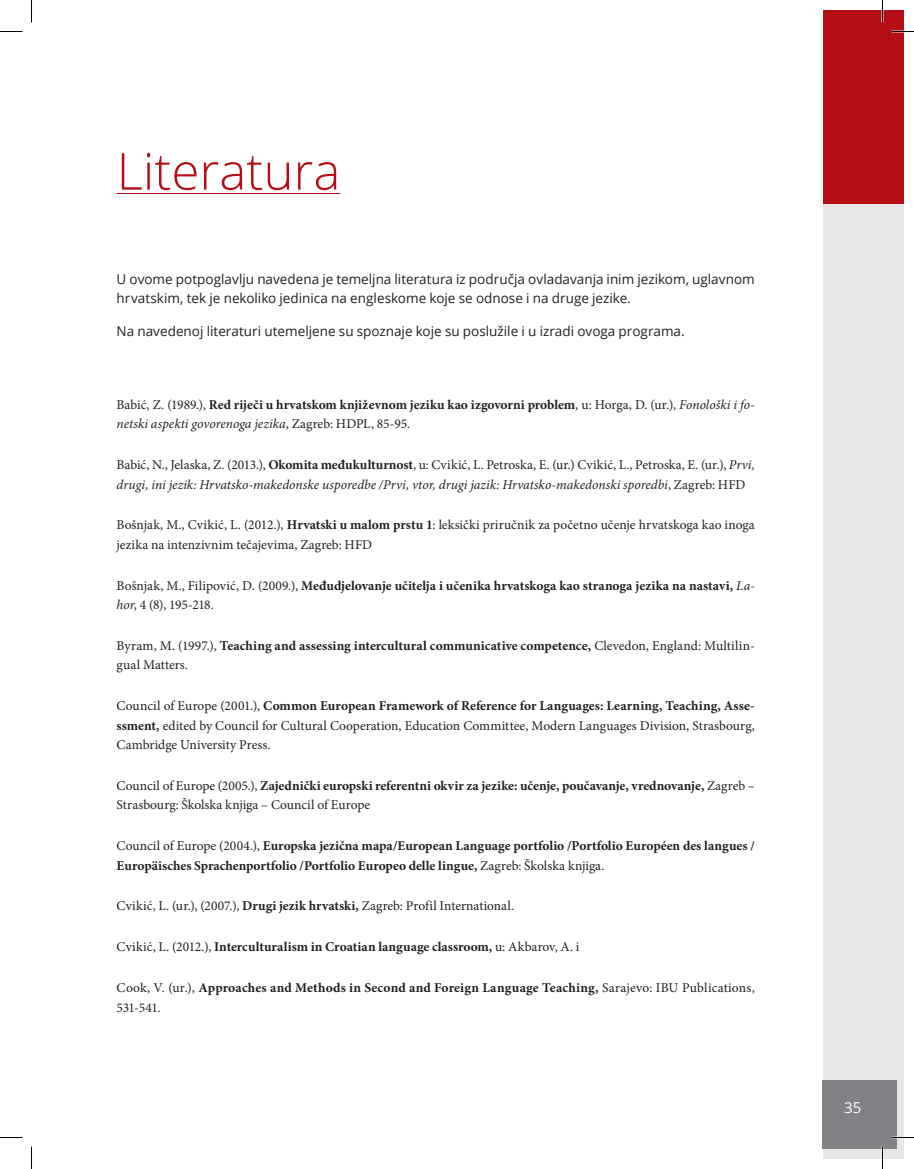
<style>
.page{position:relative;width:914px;height:1169px;background:#fff}
.page>*{position:absolute;margin:0;border:0;box-sizing:border-box;transform-origin:0 0}
.t1{font:300 51px "Open Sans";color:#b50e16}
.t2{font:15px "Open Sans";color:#fff}
.t3{font:700 13.5px/19.5px "Minion Pro";color:#231f20}
.t4{font:13.5px/19.5px "Minion Pro";letter-spacing:.005em;color:#231f20}
.t5{font:13.5px/19.5px "Open Sans";color:#231f20}
.t6{font:italic 13.5px/19.5px "Minion Pro";color:#231f20}
.s1{font-weight:400}
.s2{font-weight:400;font-style:italic}
.s3{font-style:normal}
.s4{font-weight:700;font-style:normal}
.s5{font-weight:700}
</style>
<div class="page">
<div style="left:822px;top:10px;width:81px;height:1148px;background:#e6e6e6"></div>
<div style="left:822px;top:1080px;width:74px;height:68px;background:#808285"></div>
<hr style="left:117px;top:193px;width:223px;height:1px;background:#b50e16">
<div style="left:822px;top:10px;width:81px;height:193px;background:#b50e16"></div>
<hr style="left:891px;top:1136px;width:22px;height:2px;background:#fff">
<hr style="left:881px;top:0;width:2px;height:23px;background:#fff">
<hr style="left:881px;top:1146px;width:2px;height:23px;background:#fff">
<svg style="left:0;top:31px;width:22px;height:1px"></svg>
<svg style="left:891px;top:31px;width:22px;height:1px"></svg>
<svg style="left:0;top:1137px;width:22px;height:1px"></svg>
<svg style="left:891px;top:1137px;width:22px;height:1px"></svg>
<svg style="left:31px;top:0;width:1px;height:23px"></svg>
<svg style="left:31px;top:1146px;width:1px;height:23px"></svg>
<svg style="left:882px;top:0;width:1px;height:23px"></svg>
<svg style="left:882px;top:1146px;width:1px;height:23px"></svg>
<h1 class="t1" style="left:117px;top:136px;width:225px">Literatura</h1>
<p class="t5" style="left:117px;top:269px;width:639px">U ovome potpoglavlju navedena je temeljna literatura iz područja ovladavanja inim jezikom, uglavnom hrvatskim, tek je nekoliko jedinica na engleskome koje se odnose i na druge jezike.</p>
<p class="t5" style="left:117px;top:321px;width:569px">Na navedenoj literaturi utemeljene su spoznaje koje su poslužile i u izradi ovoga programa.</p>
<p class="t3" style="left:117px;top:394px;width:639px"><span class="s1">Babić, Z. (1989.),</span> Red riječi u hrvatskom književnom jeziku kao izgovorni problem<span class="s1">, u: Horga, D. (ur.),</span> <span class="s2">Fonološki i fo&shy;netski aspekti govorenoga jezika</span><span class="s1">, Zagreb: HDPL, 85-95.</span></p>
<p class="t6" style="left:117px;top:455px;width:639px"><span class="s3">Babić, N., Jelaska, Z. (2013.),</span> <span class="s4">Okomita međukulturnost</span><span class="s3">, u: Cvikić, L. Petroska, E. (ur.) Cvikić, L., Petroska, E. (ur.),</span> Prvi, drugi, ini jezik: Hrvatsko-makedonske usporedbe /Prvi, vtor, drugi jazik: Hrvatsko-makedonski sporedbi<span class="s3">, Zagreb: HFD</span></p>
<p class="t4" style="left:117px;top:515px;width:639px">Bošnjak, M., Cvikić, L. (2012.), <span class="s5">Hrvatski u malom prstu 1</span>: leksički priručnik za početno učenje hrvatskoga kao inoga jezika na intenzivnim tečajevima, Zagreb: HFD</p>
<p class="t3" style="left:117px;top:575px;width:639px"><span class="s1">Bošnjak, M., Filipović , D. (2009.),</span> Međudjelovanje učitelja i učenika hrvatskoga kao stranoga jezika na nastavi, <span class="s2">La&shy;hor</span><span class="s1">, 4 (8), 195-218.</span></p>
<p class="t3" style="left:117px;top:635px;width:639px"><span class="s1">Byram, M. (1997.),</span> Teaching and assessing intercultural communicative competence, <span class="s1">Clevedon, England: Multilin&shy;gual Matters.</span></p>
<p class="t4" style="left:117px;top:696px;width:639px;text-align:justify">Council of Europe (2001.), <span class="s5">Common European Framework of Reference for Languages: Learning, Teaching, Asse&shy;ssment,</span> edited by Council for Cultural Cooperation, Education Committee, Modern Languages Division, Strasbourg, Cambridge University Press.</p>
<p class="t3" style="left:117px;top:775px;width:639px"><span class="s1">Council of Europe (2005.),</span> Zajednički europski referentni okvir za jezike: učenje, poučavanje, vrednovanje, <span class="s1">Zagreb –<br>Strasbourg: Školska knjiga – Council of Europe</span></p>
<p class="t3" style="left:117px;top:836px;width:639px"><span class="s1">Council of Europe (2004.),</span> Europska jezična mapa/European Language portfolio /Portfolio Européen des langues /<br>Europäisches Sprachenportfolio /Portfolio Europeo delle lingue, <span class="s1">Zagreb: Školska knjiga.</span></p>
<p class="t4" style="left:117px;top:896px;width:399px">Cvikić, L. (ur.), (2007.), <span class="s5">Drugi jezik hrvatski,</span> Zagreb: Profil International.</p>
<p class="t3" style="left:117px;top:937px;width:464px"><span class="s1">Cvikić, L. (2012.),</span> Interculturalism in Croatian language classroom, <span class="s1">u: Akbarov, A. i</span></p>
<p class="t3" style="left:117px;top:977px;width:639px"><span class="s1">Cook, V. (ur.),</span> Approaches and Methods in Second and Foreign Language Teaching, <span class="s1">Sarajevo: IBU Publications,<br>531-541.</span></p>
<p class="t2" style="left:844px;top:1097px;width:19px">35</p>
</div>
